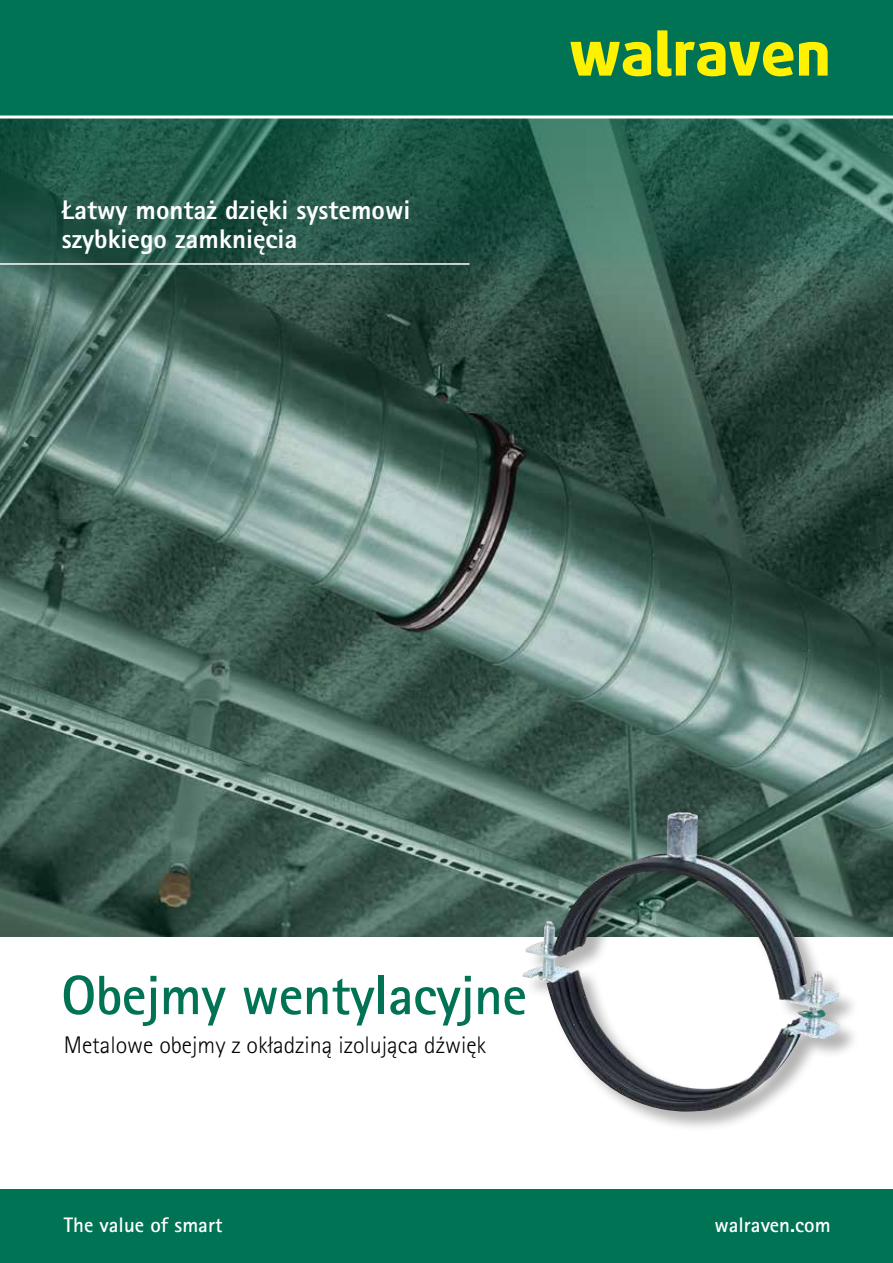
<style>
.page{position:relative;width:893px;height:1263px;background:#fff}
.page>*{position:absolute;margin:0;border:0;box-sizing:border-box;transform-origin:0 0}
.t1{font:700 55.5px "Rotis Sans Serif Std";letter-spacing:-.01em;color:#007355}
.t2{font:800 27px/28.5px "Rotis Sans Serif Std";color:#fff}
.t3{font:300 24px "Rotis Sans Serif Std";color:#000}
.t4{font:700 21px "Rotis Sans Serif Std";color:#fff}
</style>
<div class="page">
<img style="left:0;top:421px;width:893px;height:515px">
<svg style="left:0;top:118px;width:893px;height:303px;background:#315a4e"></svg>
<div style="left:523px;top:812px;width:337px;height:321px;background:#000;opacity:.3"></div>
<img style="left:522px;top:777px;width:318px;height:335px">
<div style="left:0;top:1189px;width:893px;height:74px;background:#007355"></div>
<div style="left:0;top:0;width:893px;height:117px;background:#007355"></div>
<svg style="left:799px;top:42px;width:29px;height:34px"></svg>
<svg style="left:657px;top:30px;width:136px;height:46px"></svg>
<svg style="left:570px;top:42px;width:81px;height:34px"></svg>
<hr style="left:0;top:115px;width:893px;height:3px;background:#fff">
<hr style="left:0;top:263px;width:469px;height:2px;background:#fff">
<p class="t2" style="left:62px;top:195px;width:350px">Łatwy montaż dzięki systemowi szybkiego zamknięcia</p>
<h1 class="t1" style="left:61px;top:960px;width:467px">Obejmy wentylacyjne</h1>
<p class="t3" style="left:64px;top:1031px;width:424px">Metalowe obejmy z okładziną izolująca dźwięk</p>
<p class="t4" style="left:64px;top:1212px;width:160px">The value of smart</p>
<p class="t4" style="left:714px;top:1212px;width:118px">walraven.com</p>
</div>
